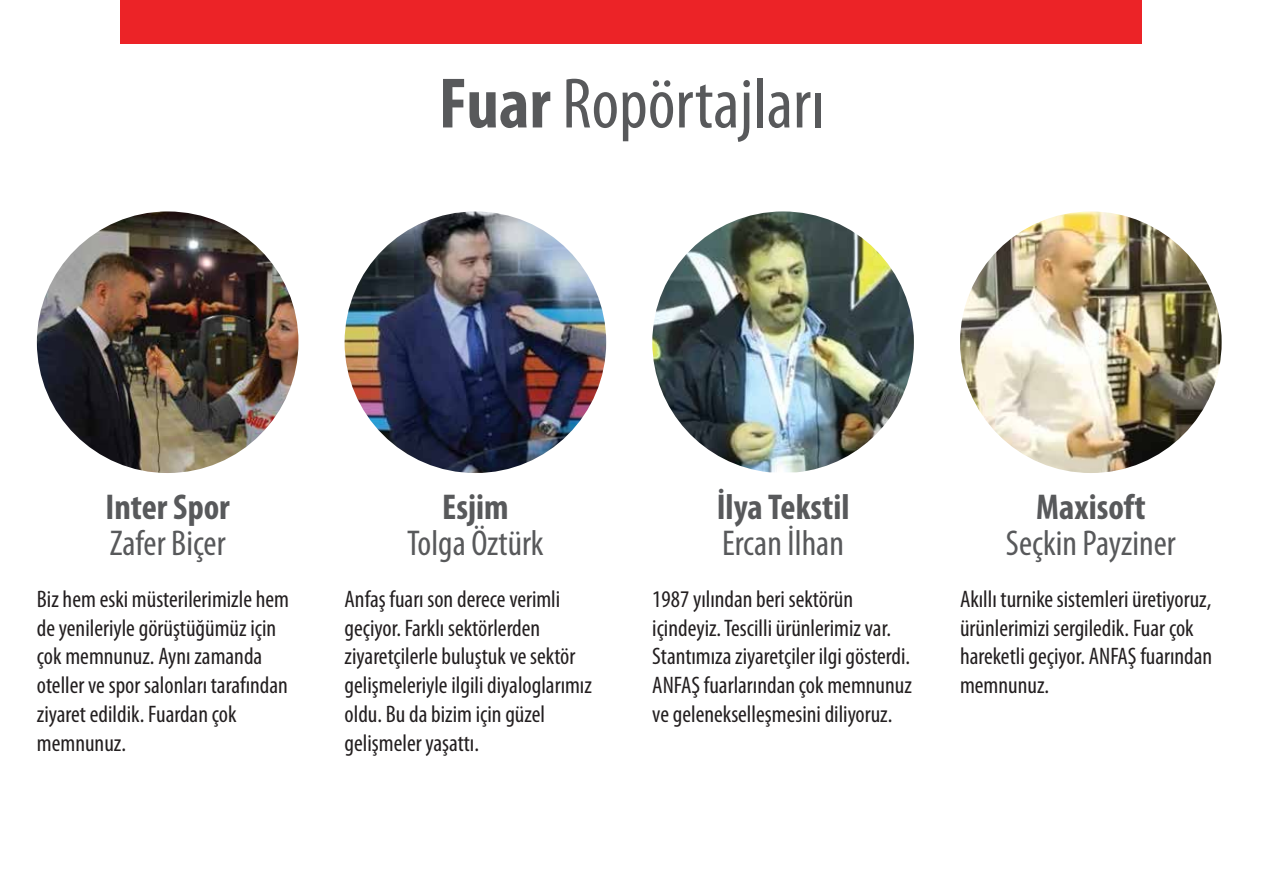
<style>
.page{position:relative;width:1263px;height:893px;background:#fff}
.page>*{position:absolute;margin:0;border:0;box-sizing:border-box;transform-origin:0 0}
.t1{font:condensed 72px "Myriad Pro";color:#58595b}
.t2{font:condensed 36px "Myriad Pro";color:#58595b}
.t3{font:700 condensed 36px "Myriad Pro";color:#58595b}
.t4{font:condensed 24px/28.8px "Myriad Pro";color:#231f20}
.s1{font-weight:700}
</style>
<div class="page">
<div style="left:121px;top:0;width:1021px;height:43px;background:#ec2327"></div>
<img style="left:37px;top:211px;width:261px;height:262px;border-radius:131px">
<img style="left:345px;top:211px;width:261px;height:262px;border-radius:131px">
<img style="left:960px;top:211px;width:261px;height:262px;border-radius:131px">
<img style="left:652px;top:211px;width:262px;height:261px">
<h1 class="t1" style="left:439px;top:60px;width:387px"><span class="s1">Fuar</span> Ropörtajları</h1>
<h2 class="t3" style="left:105px;top:485px;width:126px">Inter Spor</h2>
<h2 class="t2" style="left:110px;top:522px;width:117px">Zafer Biçer</h2>
<p class="t4" style="left:37px;top:584px;width:254px">Biz hem eski müsterilerimizle hem de yenileriyle görüştüğümüz için çok memnunuz. Aynı zamanda oteller ve spor salonları tarafından ziyaret edildik. Fuardan çok memnunuz.</p>
<h2 class="t3" style="left:442px;top:485px;width:68px">Esjim</h2>
<h2 class="t2" style="left:407px;top:522px;width:138px">Tolga Öztürk</h2>
<p class="t4" style="left:345px;top:584px;width:249px">Anfaş fuarı son derece verimli geçiyor. Farklı sektörlerden ziyaretçilerle buluştuk ve sektör gelişmeleriyle ilgili diyaloglarımız oldu. Bu da bizim için güzel gelişmeler yaşattı.</p>
<h2 class="t3" style="left:717px;top:485px;width:134px">İlya Tekstil</h2>
<h2 class="t2" style="left:722px;top:522px;width:123px">Ercan İlhan</h2>
<p class="t4" style="left:652px;top:584px;width:261px">1987 yılından beri sektörün içindeyiz. Tescilli ürünlerimiz var.<br>Stantımıza ziyaretçiler ilgi gösterdi.<br>ANFAŞ fuarlarından çok memnunuz ve gelenekselleşmesini diliyoruz.</p>
<h2 class="t3" style="left:1036px;top:485px;width:111px">Maxisoft</h2>
<h2 class="t2" style="left:1006px;top:522px;width:171px">Seçkin Payziner</h2>
<p class="t4" style="left:960px;top:584px;width:254px">Akıllı turnike sistemleri üretiyoruz, ürünlerimizi sergiledik. Fuar çok hareketli geçiyor. ANFAŞ fuarından memnunuz.</p>
</div>
